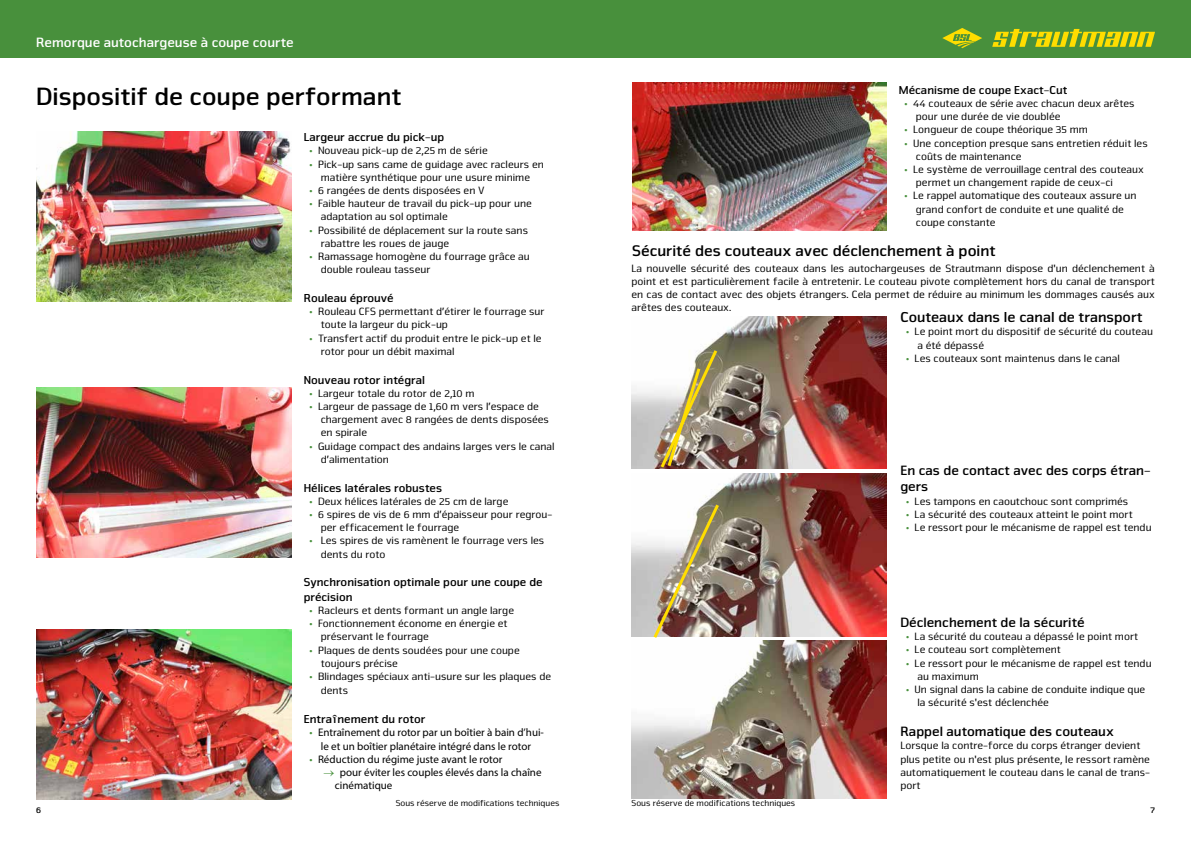
<style>
.page{position:relative;width:1191px;height:842px;background:#fff}
.page>*{position:absolute;margin:0;border:0;box-sizing:border-box;transform-origin:0 0}
.t1{font:700 26px "Nuri Pro";color:#000}
.t2{font:700 16px "Nuri Pro";color:#000}
.t3{font:700 15px "Nuri Pro";color:#000}
.t4{font:700 14px/16.8px "Nuri Pro";color:#000}
.t5{font:700 14px "Nuri Pro";color:#fff}
.t6{font:700 12px/14.4px "Nuri Pro";color:#000}
.t7{font:11px/13.2px "Nuri Pro";color:#000}
.t8{font:11px/13.2px "Myriad Pro";color:#000;text-align:center}
.t9{font:9px "Nuri Pro";color:#000}
.t10{font:700 9px "Nuri Pro";color:#000}
.s1{font-family:"Myriad Pro";color:#48903c}
.s2{color:#48903c}
</style>
<div class="page">
<div style="left:0;top:0;width:1191px;height:57px;background:#48903c"></div>
<svg style="left:992px;top:29px;width:163px;height:18px"></svg>
<svg style="left:942px;top:28px;width:40px;height:20px"></svg>
<img style="left:36px;top:132px;width:256px;height:170px">
<img style="left:36px;top:388px;width:256px;height:170px">
<img style="left:36px;top:629px;width:256px;height:170px">
<img style="left:631px;top:317px;width:255px;height:151px">
<img style="left:631px;top:641px;width:255px;height:158px">
<img style="left:631px;top:473px;width:255px;height:164px">
<img style="left:658px;top:347px;width:62px;height:122px">
<img style="left:651px;top:501px;width:70px;height:137px">
<img style="left:632px;top:83px;width:255px;height:147px">
<p class="t5" style="left:36px;top:34px;width:259px">Remorque autochargeuse à coupe courte</p>
<h1 class="t1" style="left:36px;top:81px;width:367px">Dispositif de coupe performant</h1>
<p class="t6" style="left:304px;top:130px;width:142px">Largeur accrue du pick-up</p>
<p class="t7" style="left:309px;top:144px;width:180px"><span class="s1">•</span> Nouveau pick-up de 2,25 m de série</p>
<p class="t7" style="left:309px;top:158px;width:236px;text-align:center"><span class="s1">•</span> Pick-up sans came de guidage avec racleurs en matière synthétique pour une usure minime</p>
<p class="t7" style="left:309px;top:184px;width:177px"><span class="s1">•</span> 6 rangées de dents disposées en V</p>
<p class="t7" style="left:321px;top:197px;width:213px;text-indent:-11px"><span class="s1">•</span> Faible hauteur de travail du pick-up pour une adaptation au sol optimale</p>
<p class="t7" style="left:321px;top:224px;width:209px;text-indent:-11px"><span class="s1">•</span> Possibilité de déplacement sur la route sans rabattre les roues de jauge</p>
<p class="t7" style="left:321px;top:250px;width:211px;text-indent:-11px"><span class="s1">•</span> Ramassage homogène du fourrage grâce au double rouleau tasseur</p>
<p class="t6" style="left:304px;top:291px;width:91px">Rouleau éprouvé</p>
<p class="t7" style="left:321px;top:305px;width:225px;text-indent:-11px"><span class="s1">•</span> Rouleau CFS permettant d’étirer le fourrage sur toute la largeur du pick-up</p>
<p class="t7" style="left:321px;top:332px;width:222px;text-indent:-11px"><span class="s1">•</span> Transfert actif du produit entre le pick-up et le rotor pour un débit maximal</p>
<p class="t6" style="left:304px;top:372px;width:123px">Nouveau rotor intégral</p>
<p class="t7" style="left:309px;top:387px;width:167px"><span class="s1">•</span> Largeur totale du rotor de 2,10 m</p>
<p class="t7" style="left:321px;top:400px;width:230px;text-indent:-11px"><span class="s1">•</span> Largeur de passage de 1,60 m vers l’espace de chargement avec 8 rangées de dents disposées en spirale</p>
<p class="t7" style="left:321px;top:440px;width:235px;text-indent:-11px"><span class="s1">•</span> Guidage compact des andains larges vers le canal d’alimentation</p>
<p class="t6" style="left:304px;top:480px;width:140px">Hélices latérales robustes</p>
<p class="t7" style="left:309px;top:495px;width:200px"><span class="s1">•</span> Deux hélices latérales de 25 cm de large</p>
<p class="t7" style="left:321px;top:508px;width:233px;text-indent:-11px"><span class="s1">•</span> 6 spires de vis de 6 mm d’épaisseur pour regrou&shy;per efficacement le fourrage</p>
<p class="t7" style="left:321px;top:534px;width:225px;text-indent:-11px"><span class="s1">•</span> Les spires de vis ramènent le fourrage vers les dents du roto</p>
<p class="t6" style="left:304px;top:575px;width:240px">Synchronisation optimale pour une coupe de précision</p>
<p class="t7" style="left:309px;top:604px;width:206px"><span class="s1">•</span> Racleurs et dents formant un angle large</p>
<p class="t7" style="left:321px;top:617px;width:188px;text-indent:-11px"><span class="s1">•</span> Fonctionnement économe en énergie et préservant le fourrage</p>
<p class="t7" style="left:321px;top:644px;width:200px;text-indent:-11px"><span class="s1">•</span> Plaques de dents soudées pour une coupe toujours précise</p>
<p class="t7" style="left:321px;top:669px;width:232px;line-height:14.4px;text-indent:-11px"><span class="s1">•</span> Blindages spéciaux anti-usure sur les plaques de dents</p>
<p class="t6" style="left:304px;top:712px;width:123px">Entraînement du rotor</p>
<p class="t8" style="left:309px;top:726px;width:236px"><span class="s2">•</span> Entraînement du rotor par un boîtier à bain d’hui&shy;le et un boîtier planétaire intégré dans le rotor</p>
<p class="t8" style="left:309px;top:752px;width:194px"><span class="s2">•</span> Réduction du régime juste avant le rotor</p>
<p class="t8" style="left:335px;top:766px;width:208px;text-align:left;text-indent:-11px"><span class="s2">→</span> pour éviter les couples élevés dans la chaîne cinématique</p>
<p class="t6" style="left:899px;top:83px;width:170px">Mécanisme de coupe Exact-Cut</p>
<p class="t7" style="left:916px;top:97px;width:220px;text-indent:-11px"><span class="s1">•</span> 44 couteaux de série avec chacun deux arêtes pour une durée de vie doublée</p>
<p class="t7" style="left:904px;top:123px;width:185px"><span class="s1">•</span> Longueur de coupe théorique 35 mm</p>
<p class="t7" style="left:916px;top:136px;width:233px;text-indent:-11px"><span class="s1">•</span> Une conception presque sans entretien réduit les coûts de maintenance</p>
<p class="t7" style="left:916px;top:163px;width:229px;text-indent:-11px"><span class="s1">•</span> Le système de verrouillage central des couteaux permet un changement rapide de ceux-ci</p>
<p class="t7" style="left:916px;top:189px;width:222px;text-indent:-11px"><span class="s1">•</span> Le rappel automatique des couteaux assure un grand confort de conduite et une qualité de coupe constante</p>
<h2 class="t2" style="left:632px;top:241px;width:365px">Sécurité des couteaux avec déclenchement à point</h2>
<p class="t7" style="left:631px;top:261px;width:525px;text-align:justify">La nouvelle sécurité des couteaux dans les autochargeuses de Strautmann dispose d'un déclenchement à point et est particulièrement facile à entretenir. Le couteau pivote complètement hors du canal de transport en cas de contact avec des objets étrangers. Cela permet de réduire au minimum les dommages causés aux arêtes des couteaux.</p>
<h3 class="t3" style="left:900px;top:308px;width:244px">Couteaux dans le canal de transport</h3>
<p class="t7" style="left:917px;top:325px;width:237px;text-indent:-11px"><span class="s1">•</span> Le point mort du dispositif de sécurité du couteau a été dépassé</p>
<p class="t7" style="left:906px;top:352px;width:215px"><span class="s1">•</span> Les couteaux sont maintenus dans le canal</p>
<p class="t4" style="left:900px;top:461px;width:252px">En cas de contact avec des corps étran&shy;gers</p>
<p class="t7" style="left:906px;top:494px;width:224px"><span class="s1">•</span> Les tampons en caoutchouc sont comprimés</p>
<p class="t7" style="left:906px;top:508px;width:228px"><span class="s1">•</span> La sécurité des couteaux atteint le point mort</p>
<p class="t7" style="left:906px;top:521px;width:247px"><span class="s1">•</span> Le ressort pour le mécanisme de rappel est tendu</p>
<p class="t4" style="left:900px;top:614px;width:186px">Déclenchement de la sécurité</p>
<p class="t7" style="left:906px;top:630px;width:234px"><span class="s1">•</span> La sécurité du couteau a dépassé le point mort</p>
<p class="t7" style="left:906px;top:643px;width:156px"><span class="s1">•</span> Le couteau sort complètement</p>
<p class="t7" style="left:917px;top:656px;width:236px;text-indent:-11px"><span class="s1">•</span> Le ressort pour le mécanisme de rappel est tendu au maximum</p>
<p class="t7" style="left:917px;top:683px;width:229px;text-indent:-11px"><span class="s1">•</span> Un signal dans la cabine de conduite indique que la sécurité s'est déclenchée</p>
<p class="t4" style="left:900px;top:723px;width:215px">Rappel automatique des couteaux</p>
<p class="t7" style="left:900px;top:739px;width:251px">Lorsque la contre-force du corps étranger devient plus petite ou n'est plus présente, le ressort ramène automatiquement le couteau dans le canal de trans&shy;port</p>
<p class="t9" style="left:396px;top:798px;width:165px">Sous réserve de modifications techniques</p>
<p class="t9" style="left:631px;top:798px;width:165px">Sous réserve de modifications techniques</p>
<p class="t10" style="left:36px;top:805px;width:7px">6</p>
<p class="t10" style="left:1150px;top:805px;width:6px">7</p>
</div>
